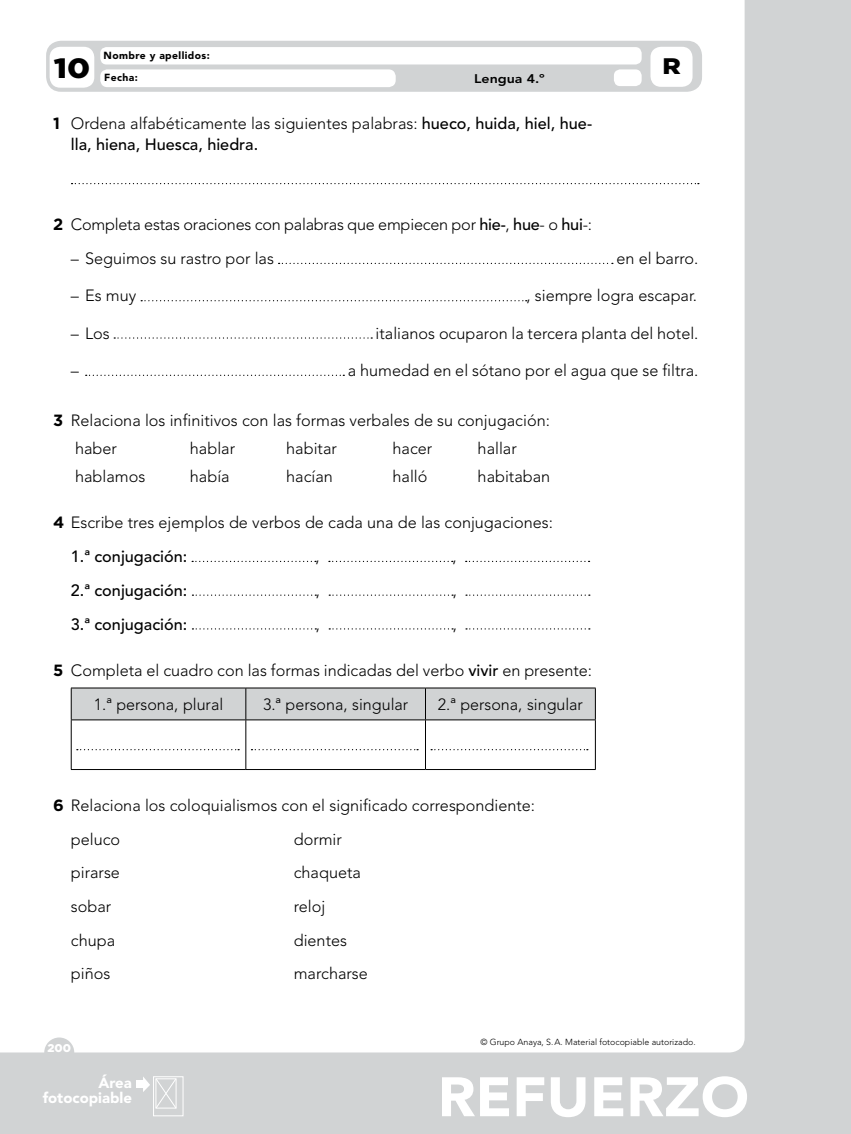
<style>
.page{position:relative;width:851px;height:1134px;background:#fff}
.page>*{position:absolute;margin:0;border:0;box-sizing:border-box;transform-origin:0 0}
.t1{font:900 55px "Avenir LT Std";color:#fff;scale:1.06 1}
.t2{font:900 27.88px "Gotham";color:#000;scale:1.13 1}
.t3{font:900 22.5px "Gotham";color:#000;scale:1.13 1}
.nuclTextoTabla{font:300 16.25px "Avenir LT Std";color:#000}
.nucleoTextosangrado{font:500 16.25px/21.2px "Avenir LT Std";color:#000}
.nucleoTextosangrado-2{font:300 16.25px "Avenir LT Std";color:#000}
.t4{font:900 14.88px/14.9px "Avenir LT Std";color:#fff;text-align:right}
.t5{font:800 12.5px "Avenir LT Std";color:#000;scale:1.13 1}
.t6{font:900 11.25px "Gotham";color:#fff}
.t7{font:900 10.25px "Avenir LT Std";letter-spacing:.04em;color:#000}
.t8{font:300 8.75px "Avenir LT Std";color:#000}
.s1{font-family:"Gotham";font-weight:700}
.s2{font-weight:300}
.s3{font-weight:500}
</style>
<div class="page">
<div style="left:0;top:0;width:850px;height:1134px;background:#d1d3d4"></div>
<div style="left:0;top:0;width:744px;height:1052px;background:#fff"></div>
<div style="left:44px;top:1037px;width:30px;height:30px;background:#d1d3d4;border-radius:50%"></div>
<div style="left:153px;top:1076px;width:30px;height:40px;border:1px solid #fff"></div>
<svg style="left:143px;top:1076px;width:34px;height:33px"></svg>
<div style="left:136px;top:1081px;width:8px;height:7px;background:#fff"></div>
<div style="left:46px;top:41px;width:656px;height:51px;background:#d1d3d4;border-radius:15px"></div>
<div style="left:50px;top:47px;width:44px;height:41px;background:#fff;border-radius:11px"></div>
<div style="left:613px;top:69px;width:28px;height:17px;background:#fff;border-radius:6px"></div>
<div style="left:650px;top:47px;width:42px;height:40px;background:#fff;border-radius:11px"></div>
<div style="left:100px;top:69px;width:295px;height:18px;background:#fff;border-radius:7px"></div>
<div style="left:100px;top:47px;width:541px;height:17px;background:#fff;border-radius:6px"></div>
<svg style="left:71px;top:183px;width:627px;height:1px"></svg>
<svg style="left:278px;top:263px;width:334px;height:1px"></svg>
<svg style="left:141px;top:300px;width:385px;height:1px"></svg>
<svg style="left:114px;top:337px;width:258px;height:2px"></svg>
<svg style="left:86px;top:375px;width:258px;height:1px"></svg>
<svg style="left:192px;top:561px;width:124px;height:1px"></svg>
<svg style="left:329px;top:561px;width:123px;height:1px"></svg>
<svg style="left:465px;top:561px;width:124px;height:1px"></svg>
<svg style="left:192px;top:594px;width:124px;height:2px"></svg>
<svg style="left:329px;top:594px;width:124px;height:2px"></svg>
<svg style="left:466px;top:594px;width:123px;height:2px"></svg>
<svg style="left:192px;top:628px;width:124px;height:1px"></svg>
<svg style="left:329px;top:628px;width:124px;height:1px"></svg>
<svg style="left:466px;top:628px;width:123px;height:1px"></svg>
<svg style="left:72px;top:689px;width:523px;height:30px"></svg>
<hr style="left:71px;top:688px;width:175px;height:1px;background:#000">
<hr style="left:71px;top:688px;width:1px;height:31px;background:#000">
<hr style="left:246px;top:688px;width:179px;height:1px;background:#000">
<hr style="left:245px;top:688px;width:1px;height:31px;background:#000">
<hr style="left:425px;top:688px;width:170px;height:1px;background:#000">
<hr style="left:425px;top:688px;width:1px;height:31px;background:#000">
<hr style="left:595px;top:688px;width:1px;height:31px;background:#000">
<hr style="left:71px;top:719px;width:175px;height:1px;background:#000">
<hr style="left:71px;top:720px;width:1px;height:49px;background:#000">
<hr style="left:246px;top:719px;width:179px;height:1px;background:#000">
<hr style="left:245px;top:720px;width:1px;height:49px;background:#000">
<hr style="left:425px;top:719px;width:170px;height:1px;background:#000">
<hr style="left:425px;top:720px;width:1px;height:49px;background:#000">
<hr style="left:595px;top:720px;width:1px;height:49px;background:#000">
<hr style="left:71px;top:769px;width:175px;height:1px;background:#000">
<hr style="left:246px;top:769px;width:179px;height:1px;background:#000">
<hr style="left:425px;top:769px;width:170px;height:1px;background:#000">
<svg style="left:77px;top:749px;width:162px;height:1px"></svg>
<svg style="left:251px;top:749px;width:167px;height:1px"></svg>
<svg style="left:431px;top:749px;width:156px;height:1px"></svg>
<p class="t7" style="left:103px;top:49px;width:108px">Nombre y apellidos:</p>
<p class="t2" style="left:54px;top:49px;width:34px">10</p>
<p class="nucleoTextosangrado" style="left:71px;top:113px;width:522px;text-indent:-18px"><span class="s1">1</span> <span class="s2">Ordena alfabéticamente las siguientes palabras:</span> hueco, huida, hiel, hue&shy;lla, hiena, Huesca, hiedra.</p>
<p class="t7" style="left:104px;top:71px;width:35px">Fecha:</p>
<p class="t5" style="left:474px;top:72px;width:64px">Lengua 4.º</p>
<h3 class="t3" style="left:662px;top:51px;width:18px">R</h3>
<p class="nuclTextoTabla" style="left:53px;top:215px;width:540px"><span class="s1">2</span> Completa estas oraciones con palabras que empiecen por <span class="s3">hie-</span>, <span class="s3">hue</span>- o <span class="s3">hui</span>-:</p>
<p class="nuclTextoTabla" style="left:71px;top:249px;width:204px">– Seguimos su rastro por las</p>
<p class="nuclTextoTabla" style="left:616px;top:249px;width:83px">en el barro.</p>
<p class="nuclTextoTabla" style="left:71px;top:286px;width:67px">– Es muy</p>
<p class="nuclTextoTabla" style="left:526px;top:286px;width:172px">, siempre logra escapar.</p>
<p class="nuclTextoTabla" style="left:71px;top:323px;width:40px">– Los</p>
<p class="nuclTextoTabla" style="left:375px;top:323px;width:324px">italianos ocuparon la tercera planta del hotel.</p>
<p class="nuclTextoTabla" style="left:71px;top:361px;width:10px">–</p>
<p class="nuclTextoTabla" style="left:348px;top:361px;width:352px">a humedad en el sótano por el agua que se filtra.</p>
<p class="nuclTextoTabla" style="left:53px;top:410px;width:498px"><span class="s1">3</span> Relaciona los infinitivos con las formas verbales de su conjugación:</p>
<p class="nucleoTextosangrado-2" style="left:75px;top:439px;width:43px">haber</p>
<p class="nucleoTextosangrado-2" style="left:190px;top:439px;width:47px">hablar</p>
<p class="nucleoTextosangrado-2" style="left:286px;top:439px;width:52px">habitar</p>
<p class="nucleoTextosangrado-2" style="left:392px;top:439px;width:41px">hacer</p>
<p class="nucleoTextosangrado-2" style="left:477px;top:439px;width:41px">hallar</p>
<p class="nucleoTextosangrado-2" style="left:75px;top:467px;width:72px">hablamos</p>
<p class="nucleoTextosangrado-2" style="left:190px;top:467px;width:41px">había</p>
<p class="nucleoTextosangrado-2" style="left:286px;top:467px;width:48px">hacían</p>
<p class="nucleoTextosangrado-2" style="left:392px;top:467px;width:36px">halló</p>
<p class="nucleoTextosangrado-2" style="left:477px;top:467px;width:74px">habitaban</p>
<p class="nuclTextoTabla" style="left:53px;top:513px;width:501px"><span class="s1">4</span> Escribe tres ejemplos de verbos de cada una de las conjugaciones:</p>
<p class="nucleoTextosangrado" style="left:71px;top:546px;width:118px">1.ª conjugación:</p>
<p class="nucleoTextosangrado-2" style="left:315px;top:547px;width:6px">,</p>
<p class="nucleoTextosangrado-2" style="left:452px;top:547px;width:6px">,</p>
<p class="nucleoTextosangrado" style="left:71px;top:580px;width:118px">2.ª conjugación:</p>
<p class="nucleoTextosangrado-2" style="left:316px;top:581px;width:6px">,</p>
<p class="nucleoTextosangrado-2" style="left:452px;top:581px;width:6px">,</p>
<p class="nucleoTextosangrado" style="left:71px;top:614px;width:118px">3.ª conjugación:</p>
<p class="nucleoTextosangrado-2" style="left:316px;top:614px;width:6px">,</p>
<p class="nucleoTextosangrado-2" style="left:452px;top:614px;width:6px">,</p>
<p class="nuclTextoTabla" style="left:53px;top:660px;width:540px"><span class="s1">5</span> Completa el cuadro con las formas indicadas del verbo <span class="s3">vivir</span> en presente:</p>
<p class="nuclTextoTabla" style="left:94px;top:695px;width:131px">1.ª persona, plural</p>
<p class="nuclTextoTabla" style="left:263px;top:695px;width:147px">3.ª persona, singular</p>
<p class="nuclTextoTabla" style="left:438px;top:695px;width:147px">2.ª persona, singular</p>
<p class="nuclTextoTabla" style="left:53px;top:796px;width:483px"><span class="s1">6</span> Relaciona los coloquialismos con el significado correspondiente:</p>
<p class="nucleoTextosangrado-2" style="left:71px;top:829px;width:51px">peluco</p>
<p class="nucleoTextosangrado-2" style="left:294px;top:829px;width:50px">dormir</p>
<p class="nucleoTextosangrado-2" style="left:71px;top:863px;width:51px">pirarse</p>
<p class="nucleoTextosangrado-2" style="left:294px;top:863px;width:69px">chaqueta</p>
<p class="nucleoTextosangrado-2" style="left:71px;top:897px;width:42px">sobar</p>
<p class="nucleoTextosangrado-2" style="left:294px;top:897px;width:33px">reloj</p>
<p class="nucleoTextosangrado-2" style="left:71px;top:930px;width:46px">chupa</p>
<p class="nucleoTextosangrado-2" style="left:294px;top:930px;width:55px">dientes</p>
<p class="nucleoTextosangrado-2" style="left:71px;top:964px;width:41px">piños</p>
<p class="nucleoTextosangrado-2" style="left:294px;top:964px;width:76px">marcharse</p>
<p class="t6" style="left:47px;top:1040px;width:25px">200</p>
<p class="t4" style="left:43px;top:1075px;width:91px">Área fotocopiable</p>
<p class="t8" style="left:480px;top:1037px;width:217px">© Grupo Anaya, S.A. Material fotocopiable autorizado.</p>
<h1 class="t1" style="left:437px;top:1064px;width:295px">REFUERZO</h1>
</div>
